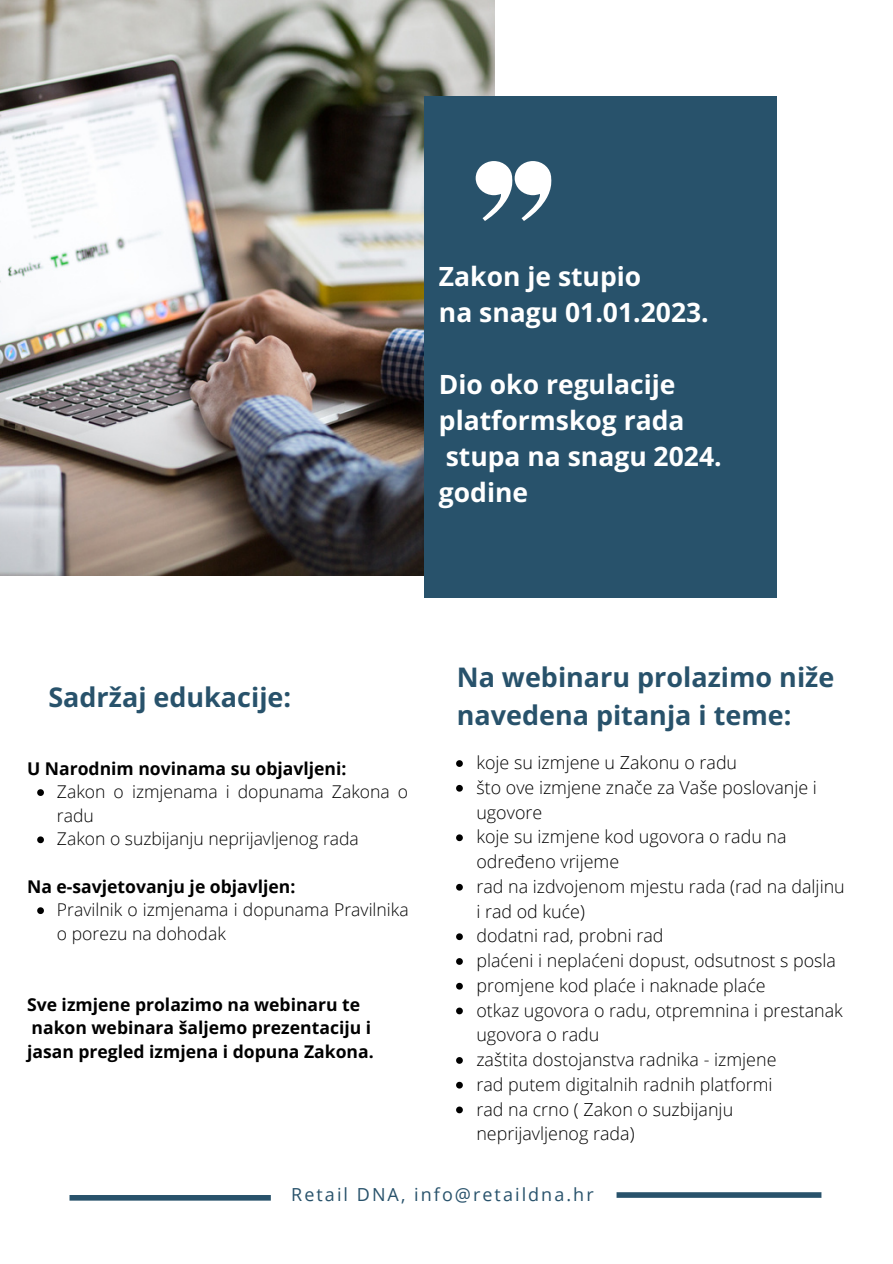
<style>
.page{position:relative;width:893px;height:1264px;background:#fff}
.page>*{position:absolute;margin:0;border:0;box-sizing:border-box;transform-origin:0 0}
.t1{font:700 27px/37px "Open Sans";color:#28526b}
.t2{font:700 26.55px/36px "Open Sans";color:#fff}
.t3{font:18px "Open Sans";letter-spacing:.115em;color:#28526b}
.t4{font:300 17.85px/24.8px "Open Sans";color:#000}
.t5{font:700 17.55px/23.5px "Open Sans";color:#000}
.t6{font:300 17.55px/23.5px "Open Sans";color:#000}
</style>
<div class="page">
<img style="left:0;top:0;width:495px;height:576px">
<div style="left:69px;top:1194px;width:202px;height:6px;background:#28526b"></div>
<div style="left:424px;top:96px;width:353px;height:501px;background:#28526b"></div>
<svg style="left:475px;top:161px;width:77px;height:60px"></svg>
<div style="left:616px;top:1192px;width:205px;height:5px;background:#28526b"></div>
<svg style="left:37px;top:789px;width:7px;height:7px"></svg>
<svg style="left:37px;top:836px;width:7px;height:7px"></svg>
<svg style="left:37px;top:907px;width:7px;height:7px"></svg>
<svg style="left:456px;top:760px;width:7px;height:7px"></svg>
<svg style="left:456px;top:785px;width:7px;height:6px"></svg>
<svg style="left:456px;top:834px;width:7px;height:7px"></svg>
<svg style="left:456px;top:883px;width:7px;height:7px"></svg>
<svg style="left:456px;top:933px;width:7px;height:7px"></svg>
<svg style="left:456px;top:958px;width:7px;height:6px"></svg>
<svg style="left:456px;top:982px;width:7px;height:7px"></svg>
<svg style="left:456px;top:1007px;width:7px;height:7px"></svg>
<svg style="left:456px;top:1057px;width:7px;height:6px"></svg>
<svg style="left:456px;top:1081px;width:7px;height:7px"></svg>
<svg style="left:456px;top:1106px;width:7px;height:7px"></svg>
<h2 class="t2" style="left:439px;top:257px;width:271px">Zakon je stupio<br>na snagu 01.01.2023.</h2>
<h2 class="t2" style="left:439px;top:365px;width:284px">Dio oko regulacije platformskog rada stupa na snagu 2024. godine</h2>
<h1 class="t1" style="left:48px;top:678px;width:244px">Sadržaj edukacije:</h1>
<p class="t5" style="left:27px;top:756px;width:321px">U Narodnim novinama su objavljeni:</p>
<p class="t6" style="left:57px;top:779px;width:353px">Zakon o izmjenama i dopunama Zakona o radu<br>Zakon o suzbijanju neprijavljenog rada</p>
<p class="t5" style="left:27px;top:874px;width:270px">Na e-savjetovanju je objavljen:</p>
<p class="t6" style="left:57px;top:897px;width:353px">Pravilnik o izmjenama i dopunama Pravilnika o porezu na dohodak</p>
<p class="t5" style="left:27px;top:992px;width:348px">Sve izmjene prolazimo na webinaru te nakon webinara šaljemo prezentaciju i jasan pregled izmjena i dopuna Zakona.</p>
<h1 class="t1" style="left:456px;top:658px;width:379px">Na webinaru prolazimo niže navedena pitanja i teme:</h1>
<p class="t4" style="left:476px;top:749px;width:370px">koje su izmjene u Zakonu o radu<br>što ove izmjene znače za Vaše poslovanje i ugovore<br>koje su izmjene kod ugovora o radu na određeno vrijeme<br>rad na izdvojenom mjestu rada (rad na daljinu i rad od kuće)<br>dodatni rad, probni rad<br>plaćeni i neplaćeni dopust, odsutnost s posla promjene kod plaće i naknade plaće<br>otkaz ugovora o radu, otpremnina i prestanak ugovora o radu<br>zaštita dostojanstva radnika - izmjene<br>rad putem digitalnih radnih platformi<br>rad na crno ( Zakon o suzbijanju neprijavljenog rada)</p>
<p class="t3" style="left:291px;top:1181px;width:304px">Retail DNA, info@retaildna.hr</p>
</div>
